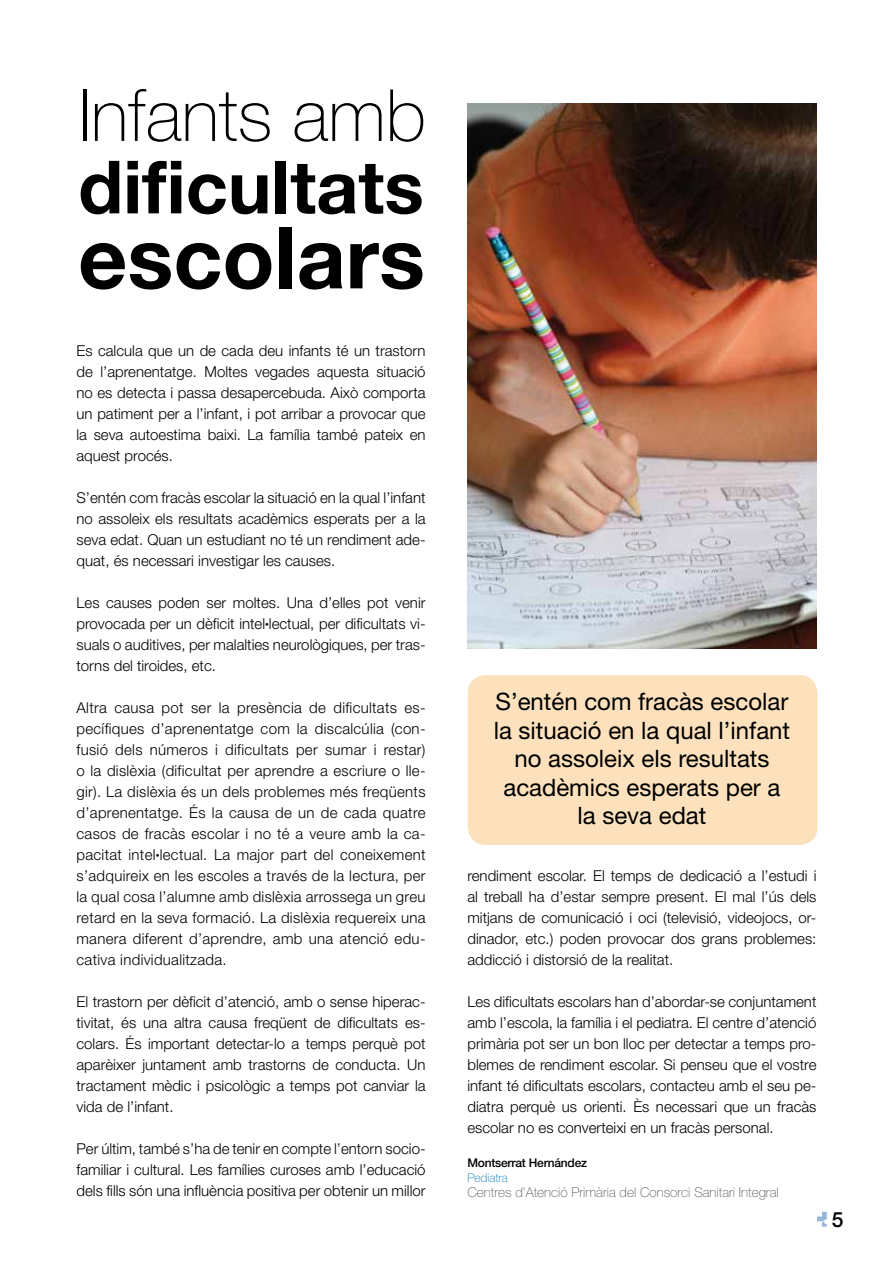
<style>
.page{position:relative;width:893px;height:1263px;background:#fff}
.page>*{position:absolute;margin:0;border:0;box-sizing:border-box;transform-origin:0 0}
.t1{font:700 85.5px "Helvetica Neue";color:#000}
.t2{font:700 73.5px "Helvetica Neue";color:#000}
.t3{font:100 72px "Helvetica Neue";color:#000}
.t4{font:24px/28.5px "Helvetica Neue";color:#000;text-align:center}
.t5{font:500 21px "Helvetica Neue";color:#000}
.t6{font:300 15px/21px "Helvetica Neue";color:#000;text-align:justify}
.t7{font:100 13.5px "Helvetica Neue";color:#58585a}
.t8{font:500 12px "Helvetica Neue";letter-spacing:-.02em;color:#000}
.t9{font:100 12px "Helvetica Neue";color:#0079bc}
.s1{font-size:7.5px}
</style>
<div class="page">
<svg style="left:817px;top:1212px;width:10px;height:15px"></svg>
<img style="left:468px;top:103px;width:349px;height:545px">
<div style="left:468px;top:675px;width:349px;height:170px;background:#fde1bc;border-radius:18px"></div>
<h3 class="t3" style="left:79px;top:74px;width:348px">Infants amb</h3>
<h2 class="t2" style="left:78px;top:142px;width:347px">dificultats</h2>
<h1 class="t1" style="left:78px;top:205px;width:348px">escolars</h1>
<p class="t6" style="left:77px;top:340px;width:351px">Es calcula que un de cada deu infants té un trastorn de l’aprenentatge. Moltes vegades aquesta situació no es detecta i passa desapercebuda. Això comporta un patiment per a l’infant, i pot arribar a provocar que la seva autoestima baixi. La família també pateix en aquest procés.</p>
<p class="t6" style="left:77px;top:487px;width:351px">S’entén com fracàs escolar la situació en la qual l’infant no assoleix els resultats acadèmics esperats per a la seva edat. Quan un estudiant no té un rendiment ade&shy;quat, és necessari investigar les causes.</p>
<p class="t6" style="left:77px;top:592px;width:351px">Les causes poden ser moltes. Una d’elles pot venir provocada per un dèficit intel<span class="s1">•</span>lectual, per dificultats vi&shy;suals o auditives, per malalties neurològiques, per tras&shy;torns del tiroides, etc.</p>
<p class="t6" style="left:77px;top:697px;width:351px">Altra causa pot ser la presència de dificultats es&shy;pecífiques d’aprenentatge com la discalcúlia (con&shy;fusió dels números i dificultats per sumar i restar) o la dislèxia (dificultat per aprendre a escriure o lle&shy;gir). La dislèxia és un dels problemes més freqüents d’aprenentatge. És la causa de un de cada quatre casos de fracàs escolar i no té a veure amb la ca&shy;pacitat intel<span class="s1">•</span>lectual. La major part del coneixement s’adquireix en les escoles a través de la lectura, per la qual cosa l’alumne amb dislèxia arrossega un greu retard en la seva formació. La dislèxia requereix una manera diferent d’aprendre, amb una atenció edu&shy;cativa individualitzada.</p>
<p class="t6" style="left:77px;top:991px;width:351px">El trastorn per dèficit d’atenció, amb o sense hiperac&shy;tivitat, és una altra causa freqüent de dificultats es&shy;colars. És important detectar-lo a temps perquè pot aparèixer juntament amb trastorns de conducta. Un tractament mèdic i psicològic a temps pot canviar la vida de l’infant.</p>
<p class="t6" style="left:77px;top:1138px;width:351px">Per últim, també s’ha de tenir en compte l’entorn socio&shy;familiar i cultural. Les famílies curoses amb l’educació dels fills són una influència positiva per obtenir un millor</p>
<h3 class="t4" style="left:494px;top:687px;width:298px">S’entén com fracàs escolar la situació en la qual l’infant no assoleix els resultats acadèmics esperats per a la seva edat</h3>
<p class="t6" style="left:467px;top:865px;width:351px">rendiment escolar. El temps de dedicació a l’estudi i al treball ha d’estar sempre present. El mal l’ús dels mitjans de comunicació i oci (televisió, videojocs, or&shy;dinador, etc.) poden provocar dos grans problemes: addicció i distorsió de la realitat.</p>
<p class="t6" style="left:467px;top:991px;width:351px">Les dificultats escolars han d’abordar-se conjuntament amb l’escola, la família i el pediatra. El centre d’atenció primària pot ser un bon lloc per detectar a temps pro&shy;blemes de rendiment escolar. Si penseu que el vostre infant té dificultats escolars, contacteu amb el seu pe&shy;diatra perquè us orienti. Ès necessari que un fracàs escolar no es converteixi en un fracàs personal.</p>
<p class="t8" style="left:467px;top:1155px;width:121px">Montserrat Hernández</p>
<p class="t9" style="left:467px;top:1170px;width:42px">Pediatra</p>
<p class="t7" style="left:467px;top:1184px;width:313px">Centres d’Atenció Primària del Consorci Sanitari Integral</p>
<h3 class="t5" style="left:832px;top:1207px;width:13px">5</h3>
</div>
